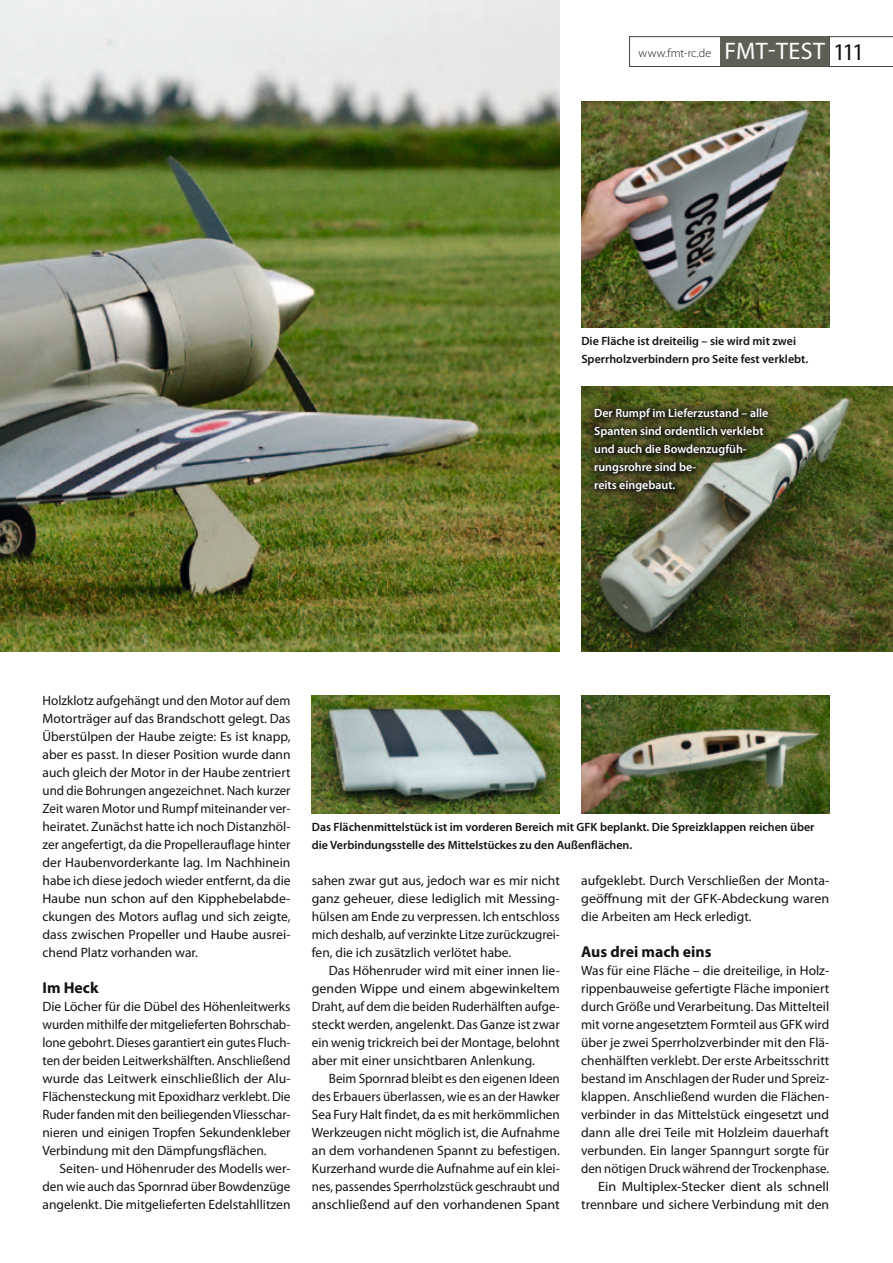
<style>
.page{position:relative;width:893px;height:1263px;background:#fff}
.page>*{position:absolute;margin:0;border:0;box-sizing:border-box;transform-origin:0 0}
.t1{font:700 15.75px "Myriad Pro";color:#141314}
.t2{font:13.5px/18px "Myriad Pro";color:#141314;text-align:justify}
.t3{font:600 12px/18px "Myriad Pro";color:#141314}
.t4{font:600 12px/18px "Myriad Pro";color:#fff}
.t5{font:300 12px "Myriad Pro";letter-spacing:.015em;color:#141314}
.s1{font-weight:400;font-size:24px;color:#fff}
.s2{font-weight:400;font-size:24px}
</style>
<div class="page">
<img style="left:0;top:0;width:560px;height:651px">
<svg style="left:629px;top:36px;width:264px;height:31px"></svg>
<hr style="left:829px;top:36px;width:1px;height:30px;background:#141314">
<div style="left:720px;top:37px;width:109px;height:29px;background:#5e6055"></div>
<img style="left:581px;top:102px;width:248px;height:225px">
<img style="left:581px;top:387px;width:312px;height:264px">
<img style="left:312px;top:695px;width:248px;height:118px">
<img style="left:581px;top:695px;width:248px;height:118px">
<svg style="left:586px;top:399px;width:190px;height:101px;background:#505436"></svg>
<p class="t5" style="left:639px;top:46px;width:227px">www.fmt-rc.de <span class="s1">FMT-TEST</span> <span class="s2">111</span></p>
<p class="t3" style="left:581px;top:332px;width:228px">Die Fläche ist dreiteilig – sie wird mit zwei<br>Sperrholzverbindern pro Seite fest verklebt.</p>
<p class="t4" style="left:594px;top:404px;width:176px">Der Rumpf im Lieferzustand – alle<br>Spanten sind ordentlich verklebt und auch die Bowdenzugfüh&shy;rungsrohre sind be-<br>reits eingebaut.</p>
<p class="t2" style="left:43px;top:691px;width:250px">Holzklotz aufgehängt und den Motor auf dem Motorträger auf das Brandschott gelegt. Das Überstülpen der Haube zeigte: Es ist knapp, aber es passt. In dieser Position wurde dann auch gleich der Motor in der Haube zentriert und die Bohrungen angezeichnet. Nach kurzer Zeit waren Motor und Rumpf miteinander ver&shy;heiratet. Zunächst hatte ich noch Distanzhöl&shy;zer angefertigt, da die Propellerauflage hinter der Haubenvorderkante lag. Im Nachhinein habe ich diese jedoch wieder entfernt, da die Haube nun schon auf den Kipphebelabde&shy;ckungen des Motors auflag und sich zeigte, dass zwischen Propeller und Haube ausrei&shy;chend Platz vorhanden war.</p>
<p class="t1" style="left:43px;top:978px;width:58px">Im Heck</p>
<p class="t2" style="left:43px;top:997px;width:250px">Die Löcher für die Dübel des Höhenleitwerks wurden mithilfe der mitgelieferten Bohrschab&shy;lone gebohrt. Dieses garantiert ein gutes Fluch&shy;ten der beiden Leitwerkshälften. Anschließend wurde das Leitwerk einschließlich der Alu-Flächensteckung mit Epoxidharz verklebt. Die Ruder fanden mit den beiliegenden Vliesschar&shy;nieren und einigen Tropfen Sekundenkleber Verbindung mit den Dämpfungsflächen.</p>
<p class="t2" style="left:43px;top:1159px;width:250px;text-indent:17px">Seiten- und Höhenruder des Modells wer&shy;den wie auch das Spornrad über Bowdenzüge angelenkt. Die mitgelieferten Edelstahllitzen</p>
<p class="t3" style="left:312px;top:818px;width:504px">Das Flächenmittelstück ist im vorderen Bereich mit GFK beplankt. Die Spreizklappen reichen über die Verbindungsstelle des Mittelstückes zu den Außenflächen.</p>
<p class="t2" style="left:312px;top:871px;width:250px">sahen zwar gut aus, jedoch war es mir nicht ganz geheuer, diese lediglich mit Messing&shy;hülsen am Ende zu verpressen. Ich entschloss mich deshalb, auf verzinkte Litze zurückzugrei&shy;fen, die ich zusätzlich verlötet habe.</p>
<p class="t2" style="left:312px;top:961px;width:250px;text-indent:17px">Das Höhenruder wird mit einer innen lie&shy;genden Wippe und einem abgewinkeltem Draht, auf dem die beiden Ruderhälften aufge&shy;steckt werden, angelenkt. Das Ganze ist zwar ein wenig trickreich bei der Montage, belohnt aber mit einer unsichtbaren Anlenkung.</p>
<p class="t2" style="left:312px;top:1069px;width:250px;text-indent:17px">Beim Spornrad bleibt es den eigenen Ideen des Erbauers überlassen, wie es an der Hawker Sea Fury Halt findet, da es mit herkömmlichen Werkzeugen nicht möglich ist, die Aufnahme an dem vorhandenen Spannt zu befestigen.<br>Kurzerhand wurde die Aufnahme auf ein klei&shy;nes, passendes Sperrholzstück geschraubt und anschließend auf den vorhandenen Spant</p>
<p class="t2" style="left:581px;top:871px;width:250px">aufgeklebt. Durch Verschließen der Monta&shy;geöffnung mit der GFK-Abdeckung waren die Arbeiten am Heck erledigt.</p>
<p class="t1" style="left:581px;top:942px;width:132px">Aus drei mach eins</p>
<p class="t2" style="left:581px;top:961px;width:250px;text-align:right">Was für eine Fläche – die dreiteilige, in Holz&shy;rippenbauweise gefertigte Fläche imponiert durch Größe und Verarbeitung. Das Mittelteil mit vorne angesetztem Formteil aus GFK wird über je zwei Sperrholzverbinder mit den Flä&shy;chenhälften verklebt. Der erste Arbeitsschritt bestand im Anschlagen der Ruder und Spreiz&shy;klappen. Anschließend wurden die Flächen&shy;verbinder in das Mittelstück eingesetzt und dann alle drei Teile mit Holzleim dauerhaft verbunden. Ein langer Spanngurt sorgte für den nötigen Druck während der Trockenphase.<br>Ein Multiplex-Stecker dient als schnell trennbare und sichere Verbindung mit den</p>
</div>
